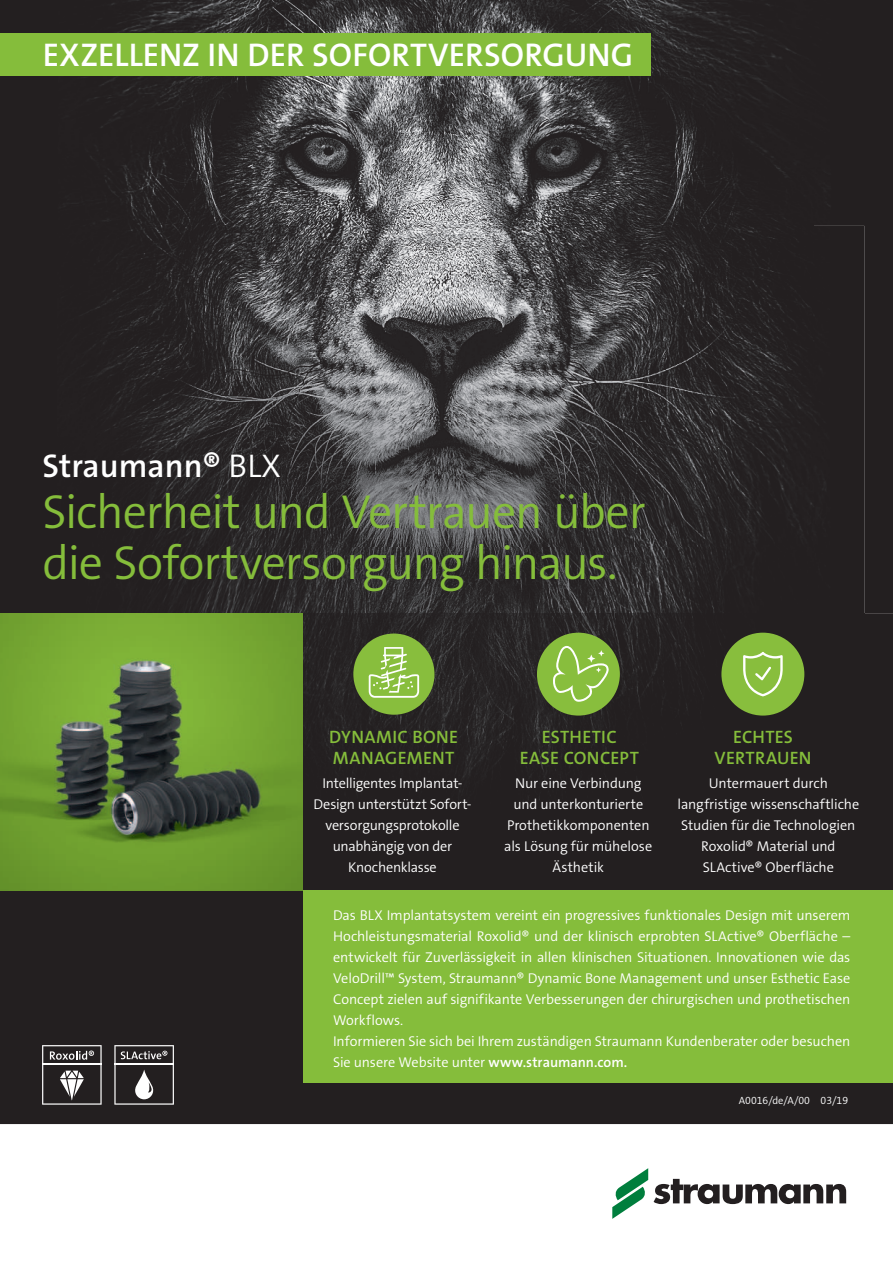
<style>
.page{position:relative;width:893px;height:1263px;background:#fff}
.page>*{position:absolute;margin:0;border:0;box-sizing:border-box;transform-origin:0 0}
.t1{font:48px/51px "The Sans LP4 Se Lig";letter-spacing:-.025em;color:#85bd3b}
.t2{font:33px "The Sans LP6 Se Bld";color:#fff}
.t3{font:18px/21px "The Sans LP6 Se Bld";letter-spacing:.015em;color:#85bd3b;text-align:center}
.t4{font:14.25px/21px "The Sans LP4 Se Lig";letter-spacing:-.005em;color:#fff;text-align:center}
.t5{font:10.5px "The Sans LP4 Se Lig";color:#fff}
.s1{font-family:"The Sans LP4 Se Lig"}
.s2{font-family:"The Sans LP6 Se Bld"}
</style>
<div class="page">
<img style="left:0;top:0;width:893px;height:1124px">
<svg style="left:654px;top:1179px;width:192px;height:25px"></svg>
<svg style="left:612px;top:1168px;width:36px;height:51px"></svg>
<div style="left:736px;top:1093px;width:124px;height:24px;background:#231f20"></div>
<div style="left:0;top:33px;width:651px;height:43px;background:#85bd3b"></div>
<img style="left:0;top:226px;width:813px;height:322px">
<div style="left:813px;top:226px;width:51px;height:388px;background:#231f20"></div>
<img style="left:0;top:548px;width:348px;height:66px">
<img style="left:348px;top:548px;width:465px;height:66px">
<img style="left:0;top:614px;width:303px;height:276px">
<div style="left:856px;top:614px;width:37px;height:276px;background:#231f20"></div>
<div style="left:303px;top:817px;width:553px;height:73px;background:#231f20"></div>
<img style="left:303px;top:614px;width:561px;height:203px">
<div style="left:353px;top:633px;width:81px;height:82px;background:#88be3d;border-radius:50%"></div>
<svg style="left:369px;top:647px;width:50px;height:51px"></svg>
<div style="left:537px;top:633px;width:83px;height:83px;background:#88be3d;border-radius:50%"></div>
<svg style="left:553px;top:646px;width:56px;height:56px"></svg>
<div style="left:721px;top:633px;width:83px;height:83px;background:#88be3d;border-radius:50%"></div>
<svg style="left:743px;top:652px;width:40px;height:44px"></svg>
<svg style="left:42px;top:1045px;width:60px;height:60px;background:#575454"></svg>
<svg style="left:114px;top:1045px;width:60px;height:60px;background:#555253"></svg>
<div style="left:303px;top:890px;width:590px;height:192px;background:#85bd3b"></div>
<h2 class="t2" style="left:43px;top:36px;width:592px">EXZELLENZ IN DER SOFORTVERSORGUNG</h2>
<h2 class="t2" style="left:43px;top:446px;width:240px">Straumann® <span class="s1">BLX</span></h2>
<h1 class="t1" style="left:43px;top:489px;width:605px">Sicherheit und Vertrauen über die Sofortversorgung hinaus.</h1>
<p class="t3" style="left:329px;top:727px;width:130px;text-align:left">DYNAMIC BONE<br>MANAGEMENT</p>
<p class="t4" style="left:314px;top:773px;width:159px">Intelligentes Implantat-<br>Design unterstützt Sofort&shy;versorgungsprotokolle unabhängig von der<br>Knochenklasse</p>
<p class="t3" style="left:715px;top:727px;width:99px">ECHTES<br>VERTRAUEN</p>
<p class="t4" style="left:678px;top:773px;width:183px">Untermauert durch langfristige wissenschaftliche<br>Studien für die Technologien<br>Roxolid® Material und<br>SLActive® Oberfläche</p>
<p class="t4" style="left:333px;top:906px;width:519px;text-align:left">Das BLX Implantatsystem vereint ein progressives funktionales Design mit unserem Hochleistungsmaterial Roxolid® und der klinisch erprobten SLActive® Oberfläche – entwickelt für Zuverlässigkeit in allen klinischen Situationen. Innovationen wie das VeloDrill™ System, Straumann® Dynamic Bone Management und unser Esthetic Ease Concept zielen auf signifikante Verbesserungen der chirurgischen und prothetischen Workflows.<br>Informieren Sie sich bei Ihrem zuständigen Straumann Kundenberater oder besuchen Sie unsere Website unter <span class="s2">www.straumann.com.</span></p>
<p class="t3" style="left:520px;top:727px;width:121px">ESTHETIC<br>EASE CONCEPT</p>
<p class="t4" style="left:504px;top:773px;width:149px">Nur eine Verbindung und unterkonturierte<br>Prothetikkomponenten als Lösung für mühelose<br>Ästhetik</p>
<p class="t5" style="left:739px;top:1095px;width:111px">A0016/de/A/00 03/19</p>
</div>
